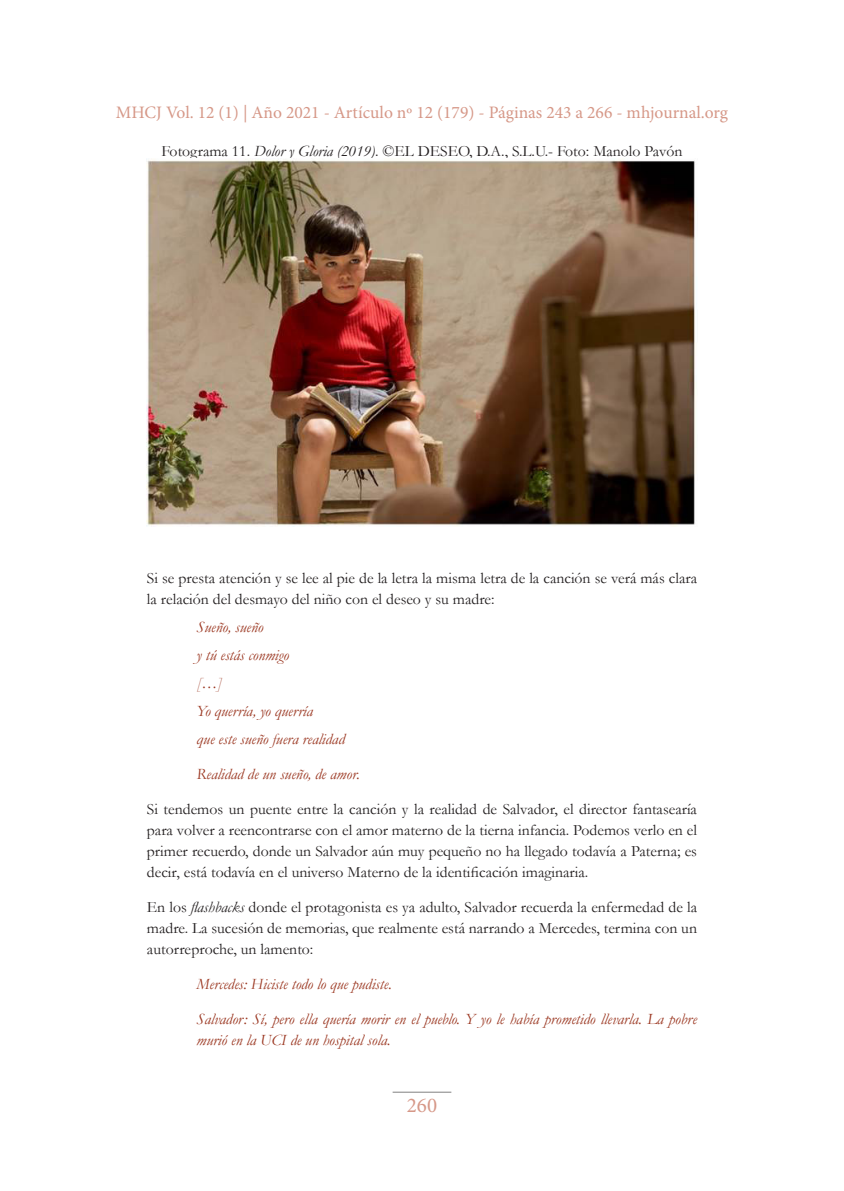
<style>
.page{position:relative;width:844px;height:1191px;background:#fff}
.page>*{position:absolute;margin:0;border:0;box-sizing:border-box;transform-origin:0 0}
.t1{font:21px "Minion Pro";color:#d69888}
.t2{font:17.5px "Minion Pro";color:#d69888}
.Texto_independiente{font:15.75px/21px "Garamond";color:#231f20;text-align:justify}
.Texto_sangria{font:italic 15.75px/21px "Garamond";color:#9a351f}
.Tablas__figuras__fue{font:15.75px "Garamond";color:#231f20}
.s1{font-style:italic}
</style>
<div class="page">
<hr style="left:392px;top:1091px;width:59px;height:1px;background:#808080">
<img style="left:147px;top:159px;width:549px;height:368px">
<p class="t2" style="left:116px;top:100px;width:613px">MHCJ Vol. 12 (1) | Año 2021 - Artículo nº 12 (179) - Páginas 243 a 266 - mhjournal.org</p>
<p class="Tablas__figuras__fue" style="left:161px;top:140px;width:522px">Fotograma 11. <span class="s1">Dolor y Gloria (2019)</span>. ©EL DESEO, D.A., S.L.U.- Foto: Manolo Pavón</p>
<p class="Texto_independiente" style="left:147px;top:567px;width:551px">Si se presta atención y se lee al pie de la letra la misma letra de la canción se verá más clara la relación del desmayo del niño con el deseo y su madre:</p>
<p class="Texto_sangria" style="left:196px;top:616px;width:68px">Sueño, sueño</p>
<p class="Texto_sangria" style="left:196px;top:644px;width:94px">y tú estás conmigo</p>
<p class="Texto_sangria" style="left:196px;top:672px;width:27px">[…]</p>
<p class="Texto_sangria" style="left:196px;top:700px;width:118px">Yo querría, yo querría</p>
<p class="Texto_sangria" style="left:196px;top:728px;width:150px">que este sueño fuera realidad</p>
<p class="Texto_sangria" style="left:196px;top:763px;width:165px">Realidad de un sueño, de amor.</p>
<p class="Texto_independiente" style="left:147px;top:798px;width:551px">Si tendemos un puente entre la canción y la realidad de Salvador, el director fantasearía para volver a reencontrarse con el amor materno de la tierna infancia. Podemos verlo en el primer recuerdo, donde un Salvador aún muy pequeño no ha llegado todavía a Paterna; es decir, está todavía en el universo Materno de la identificación imaginaria.</p>
<p class="Texto_independiente" style="left:147px;top:896px;width:551px">En los <span class="s1">flashbacks</span> donde el protagonista es ya adulto, Salvador recuerda la enfermedad de la madre. La sucesión de memorias, que realmente está narrando a Mercedes, termina con un autorreproche, un lamento:</p>
<p class="Texto_sangria" style="left:196px;top:973px;width:197px">Mercedes: Hiciste todo lo que pudiste.</p>
<p class="Texto_sangria" style="left:196px;top:1008px;width:502px">Salvador: Sí, pero ella quería morir en el pueblo. Y yo le había prometido llevarla. La pobre murió en la UCI de un hospital sola.</p>
<h1 class="t1" style="left:407px;top:1091px;width:32px">260</h1>
</div>
